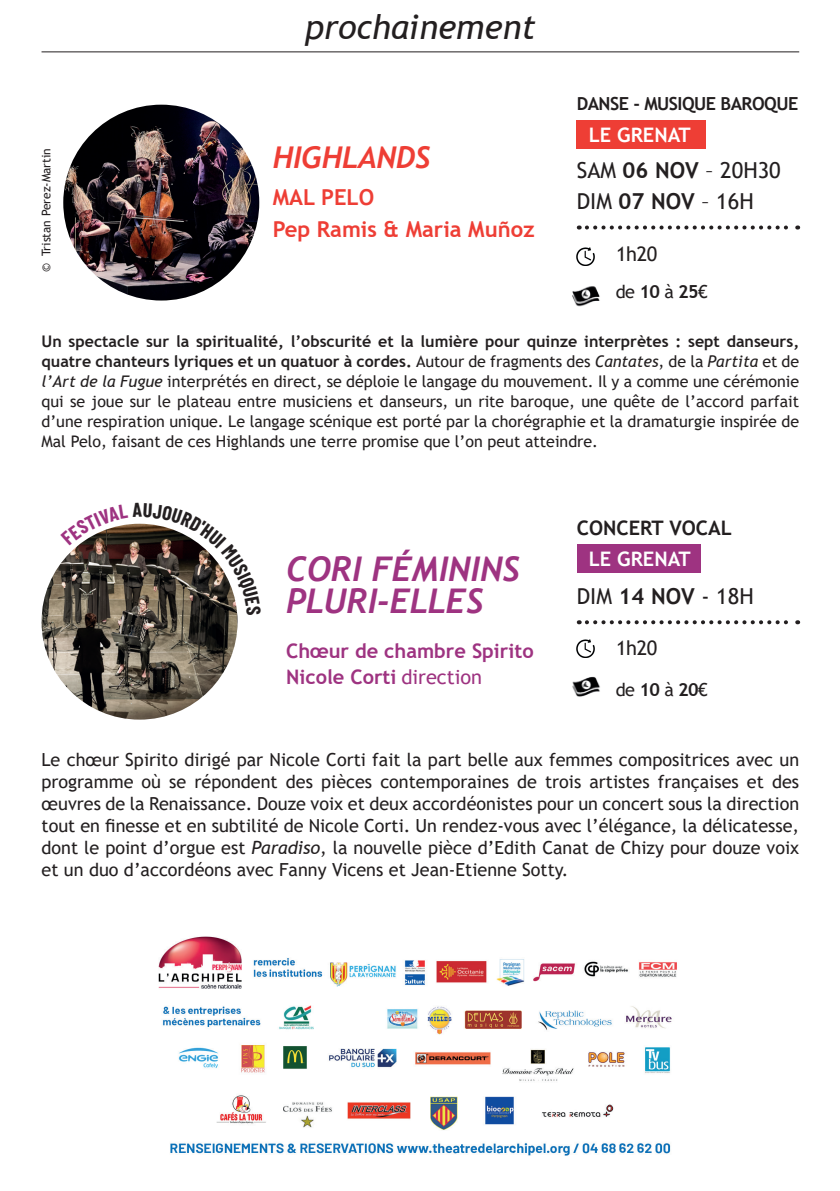
<style>
.page{position:relative;width:840px;height:1191px;background:#fff}
.page>*{position:absolute;margin:0;border:0;box-sizing:border-box;transform-origin:0 0}
.t1{font:italic 700 34px/32px "Trebuchet";color:#9e3381}
.t2{font:italic 34px "Trebuchet MS";color:#231f20}
.t3{font:italic 700 30px "Trebuchet";color:#ee3e35}
.t4{font:22px/31px "Trebuchet MS";color:#231f20}
.t5{font:700 22px/31.6px "Trebuchet MS";color:#ee3e35}
.t6{font:700 20px/26px "Trebuchet MS";color:#9e3381}
.t7{font:700 20px "Trebuchet MS";color:#fff}
.t8{font:700 20px "Trebuchet MS";color:#231f20}
.t9{font:20px "Trebuchet MS";letter-spacing:-.02em;color:#231f20}
.t10{font:18px/22px "Trebuchet MS";color:#231f20;text-align:justify}
.t11{font:700 18px "Trebuchet MS";letter-spacing:-.03em;color:#231f20}
.t12{font:16px/20px "Trebuchet MS";color:#231f20;text-align:justify}
.t13{font:12px "Trebuchet MS";color:#231f20}
.s1{font-weight:700}
.s2{font-style:italic}
.s3{font-weight:400}
</style>
<div class="page">
<img style="left:158px;top:936px;width:519px;height:219px">
<hr style="left:41px;top:51px;width:757px;height:1px;background:#231f20">
<img style="left:63px;top:105px;width:196px;height:195px;border-radius:98px">
<img style="left:572px;top:286px;width:28px;height:21px">
<div style="left:576px;top:121px;width:129px;height:28px;background:#ee3e35"></div>
<svg style="left:586px;top:225px;width:211px;height:4px"></svg>
<img style="left:576px;top:247px;width:18px;height:18px">
<img style="left:41px;top:524px;width:196px;height:195px;border-radius:98px">
<img style="left:572px;top:676px;width:28px;height:21px">
<div style="left:576px;top:545px;width:124px;height:28px;background:#9e3381"></div>
<svg style="left:586px;top:620px;width:211px;height:4px"></svg>
<img style="left:576px;top:639px;width:18px;height:18px">
<svg style="left:60px;top:523px;width:178px;height:92px"></svg>
<p class="t13" style="left:39px;top:272px;width:125px;rotate:-90deg">© Tristan Perez-Martin</p>
<h1 class="t2" style="left:305px;top:6px;width:232px">prochainement</h1>
<h2 class="t3" style="left:273px;top:138px;width:159px">HIGHLANDS</h2>
<h3 class="t5" style="left:273px;top:181px;width:263px">MAL PELO<br>Pep Ramis &amp; Maria Muñoz</h3>
<p class="t11" style="left:576px;top:93px;width:223px">DANSE - MUSIQUE BAROQUE</p>
<p class="t7" style="left:588px;top:122px;width:103px">LE GRENAT</p>
<h3 class="t4" style="left:576px;top:155px;width:205px">SAM <span class="s1">06 NOV</span> – 20H30<br>DIM <span class="s1">07 NOV</span> – 16H</h3>
<p class="t9" style="left:615px;top:241px;width:43px">1h20</p>
<p class="t10" style="left:615px;top:281px;width:93px">de <span class="s1">10</span> à <span class="s1">25</span>€</p>
<p class="t12" style="left:41px;top:331px;width:758px"><span class="s1">Un spectacle sur la spiritualité, l’obscurité et la lumière pour quinze interprètes : sept danseurs, quatre chanteurs lyriques et un quatuor à cordes.</span> Autour de fragments des <span class="s2">Cantates</span>, de la <span class="s2">Partita</span> et de <span class="s2">l’Art de la Fugue</span> interprétés en direct, se déploie le langage du mouvement. Il y a comme une cérémonie qui se joue sur le plateau entre musiciens et danseurs, un rite baroque, une quête de l’accord parfait d’une respiration unique. Le langage scénique est porté par la chorégraphie et la dramaturgie inspirée de Mal Pelo, faisant de ces Highlands une terre promise que l’on peut atteindre.</p>
<h1 class="t1" style="left:286px;top:552px;width:235px">CORI FÉMININS<br>PLURI-ELLES</h1>
<p class="t6" style="left:286px;top:638px;width:249px">Chœur de chambre Spirito<br>Nicole Corti <span class="s3">direction</span></p>
<p class="t8" style="left:576px;top:515px;width:157px">CONCERT VOCAL</p>
<p class="t7" style="left:588px;top:546px;width:103px">LE GRENAT</p>
<h3 class="t4" style="left:576px;top:580px;width:178px">DIM <span class="s1">14 NOV</span> - 18H</h3>
<p class="t9" style="left:615px;top:635px;width:43px">1h20</p>
<p class="t10" style="left:615px;top:679px;width:93px">de <span class="s1">10</span> à <span class="s1">20</span>€</p>
<p class="t10" style="left:41px;top:748px;width:758px">Le chœur Spirito dirigé par Nicole Corti fait la part belle aux femmes compositrices avec un programme où se répondent des pièces contemporaines de trois artistes françaises et des œuvres de la Renaissance. Douze voix et deux accordéonistes pour un concert sous la direction tout en finesse et en subtilité de Nicole Corti. Un rendez-vous avec l’élégance, la délicatesse, dont le point d’orgue est <span class="s2">Paradiso</span>, la nouvelle pièce d’Edith Canat de Chizy pour douze voix et un duo d’accordéons avec Fanny Vicens et Jean-Etienne Sotty.</p>
</div>
